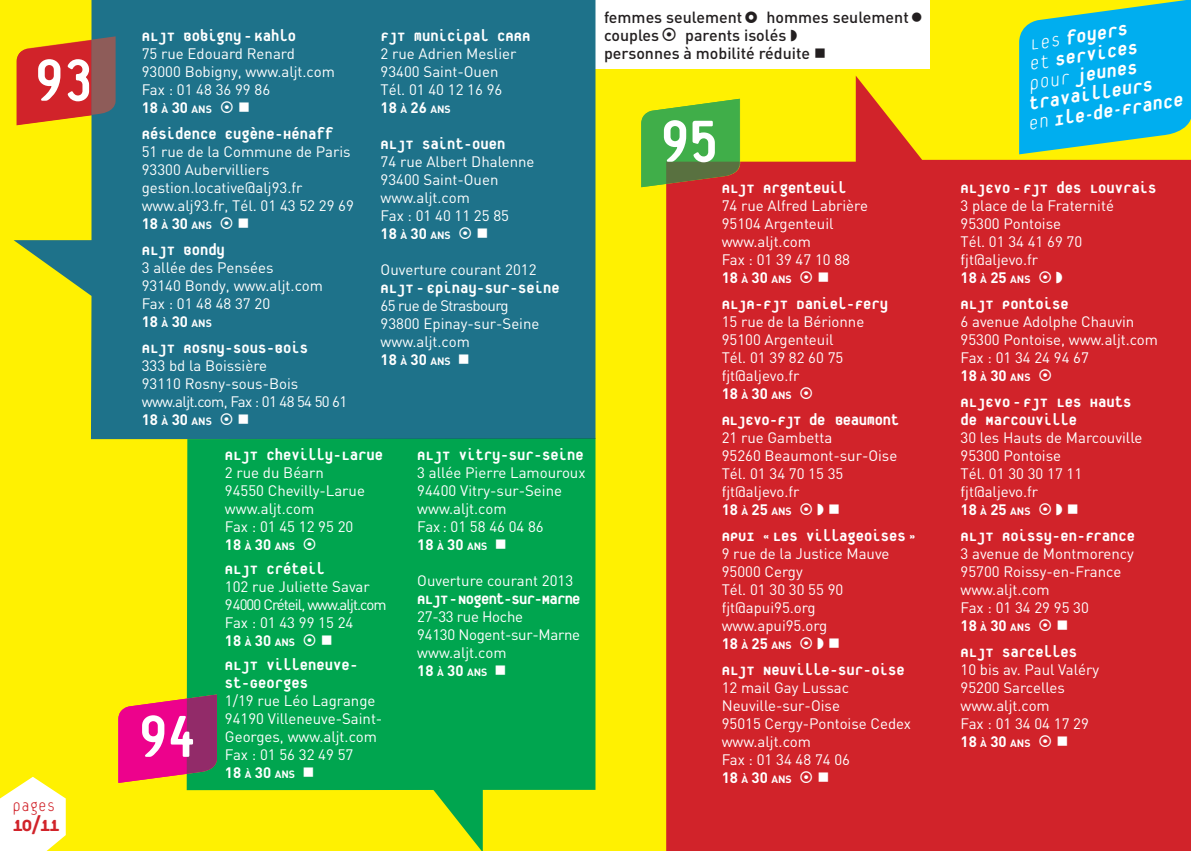
<style>
.page{position:relative;width:1191px;height:851px;background:#fff}
.page>*{position:absolute;margin:0;border:0;box-sizing:border-box;transform-origin:0 0}
.t1{font:800 62px "Platelet";color:#fff}
.t2{font:800 24px "Platelet";color:#d1232a}
.t3{font:italic 800 21.6px "Platelet";color:#fff}
.t4{font:100 18.6px "Platelet";color:#d1232a}
.t5{font:800 18px/18px "Platelet";color:#fff}
.t6{font:800 18px "Platelet";letter-spacing:-.04em;color:#fff}
.t7{font:800 18px "Platelet";letter-spacing:-.02em;color:#fff}
.t8{font:500 16px/18px "DIN";color:#231f20}
.t9{font:16px "Wingdings";color:#fff}
.t10{font:15px/18px "DIN";color:#fff}
.t11{font:15px/18px "DIN";letter-spacing:-.02em;color:#fff}
.s1{font-weight:700}
.s2{font-weight:700;font-size:10.4px}
.s3{font-weight:100}
</style>
<div class="page">
<div style="left:0;top:0;width:1191px;height:850px;background:#fff101"></div>
<svg style="left:0;top:776px;width:66px;height:74px"></svg>
<div style="left:595px;top:0;width:335px;height:68px;background:#fff"></div>
<svg style="left:14px;top:0;width:581px;height:439px;fill:#1e728a"></svg>
<svg style="left:187px;top:439px;width:408px;height:411px;fill:#00a54f"></svg>
<svg style="left:187px;top:438px;width:408px;height:1px"></svg>
<div style="left:666px;top:76px;width:525px;height:774px;background:#d1232a"></div>
<svg style="left:641px;top:99px;width:99px;height:88px"></svg>
<svg style="left:17px;top:36px;width:99px;height:89px"></svg>
<svg style="left:118px;top:694px;width:99px;height:88px"></svg>
<svg style="left:1019px;top:0;width:172px;height:154px"></svg>
<svg style="left:221px;top:101px;width:12px;height:12px"></svg>
<svg style="left:221px;top:217px;width:11px;height:12px"></svg>
<svg style="left:221px;top:413px;width:11px;height:12px"></svg>
<svg style="left:459px;top:227px;width:12px;height:12px"></svg>
<svg style="left:304px;top:538px;width:11px;height:12px"></svg>
<svg style="left:304px;top:634px;width:11px;height:12px"></svg>
<svg style="left:800px;top:271px;width:12px;height:11px"></svg>
<svg style="left:800px;top:387px;width:12px;height:11px"></svg>
<svg style="left:800px;top:771px;width:12px;height:11px"></svg>
<svg style="left:1039px;top:369px;width:12px;height:11px"></svg>
<svg style="left:1039px;top:619px;width:12px;height:11px"></svg>
<svg style="left:1039px;top:735px;width:12px;height:11px"></svg>
<svg style="left:800px;top:503px;width:38px;height:12px"></svg>
<svg style="left:800px;top:637px;width:38px;height:12px"></svg>
<svg style="left:1039px;top:271px;width:23px;height:12px"></svg>
<svg style="left:1039px;top:503px;width:38px;height:12px"></svg>
<h1 class="t1" style="left:35px;top:45px;width:59px">93</h1>
<p class="t4" style="left:12px;top:797px;width:44px">pages</p>
<h2 class="t2" style="left:12px;top:814px;width:49px">10/11</h2>
<p class="t5" style="left:142px;top:27px;width:156px">ALJT Bobigny - Kahlo</p>
<p class="t10" style="left:142px;top:44px;width:195px">75 rue Edouard Renard<br>93000 Bobigny, www.aljt.com<br>Fax : 01 48 36 99 86<br><span class="s1">18</span> <span class="s2">À</span> <span class="s1">30</span> <span class="s2">ANS</span></p>
<p class="t9" style="left:238px;top:98px;width:13px">■</p>
<p class="t5" style="left:142px;top:125px;width:193px">Résidence Eugène-Hénaff</p>
<p class="t10" style="left:142px;top:142px;width:214px">51 rue de la Commune de Paris<br>93300 Aubervilliers gestion.locative@alj93.fr www.alj93.fr, Tél. 01 43 52 29 69<br><span class="s1">18</span> <span class="s2">À</span> <span class="s1">30</span> <span class="s2">ANS</span></p>
<p class="t9" style="left:238px;top:214px;width:13px">■</p>
<p class="t5" style="left:142px;top:241px;width:85px">ALJT Bondy</p>
<p class="t10" style="left:142px;top:258px;width:183px">3 allée des Pensées<br>93140 Bondy, www.aljt.com<br>Fax : 01 48 48 37 20<br><span class="s1">18</span> <span class="s2">À</span> <span class="s1">30</span> <span class="s2">ANS</span></p>
<p class="t5" style="left:142px;top:339px;width:168px">ALJT Rosny-sous-Bois</p>
<p class="t10" style="left:142px;top:356px;width:207px">333 bd la Boissière<br>93110 Rosny-sous-Bois www.aljt.com, Fax : 01 48 54 50 61<br><span class="s1">18</span> <span class="s2">À</span> <span class="s1">30</span> <span class="s2">ANS</span></p>
<p class="t9" style="left:238px;top:410px;width:13px">■</p>
<p class="t5" style="left:381px;top:27px;width:151px">FJT municipal CARA</p>
<p class="t10" style="left:381px;top:44px;width:137px">2 rue Adrien Meslier<br>93400 Saint-Ouen<br>Tél. 01 40 12 16 96<br><span class="s1">18</span> <span class="s2">À</span> <span class="s1">26</span> <span class="s2">ANS</span></p>
<p class="t5" style="left:381px;top:135px;width:126px">ALJT Saint-Ouen</p>
<p class="t10" style="left:381px;top:152px;width:155px">74 rue Albert Dhalenne<br>93400 Saint-Ouen www.aljt.com<br>Fax : 01 40 11 25 85<br><span class="s1">18</span> <span class="s2">À</span> <span class="s1">30</span> <span class="s2">ANS</span></p>
<p class="t9" style="left:476px;top:224px;width:13px">■</p>
<p class="t10" style="left:381px;top:260px;width:157px">Ouverture courant 2012</p>
<p class="t5" style="left:381px;top:279px;width:181px">ALJT - Epinay-sur-Seine</p>
<p class="t10" style="left:381px;top:296px;width:160px">65 rue de Strasbourg<br>93800 Epinay-sur-Seine www.aljt.com<br><span class="s1">18</span> <span class="s2">À</span> <span class="s1">30</span> <span class="s2">ANS</span> ■</p>
<h1 class="t1" style="left:139px;top:701px;width:59px">94</h1>
<p class="t5" style="left:225px;top:446px;width:160px">ALJT Chevilly-Larue</p>
<p class="t10" style="left:225px;top:463px;width:142px">2 rue du Béarn<br>94550 Chevilly-Larue www.aljt.com<br>Fax : 01 45 12 95 20<br><span class="s1">18</span> <span class="s2">À</span> <span class="s1">30</span> <span class="s2">ANS</span></p>
<p class="t5" style="left:225px;top:560px;width:101px">ALJT Créteil</p>
<p class="t10" style="left:225px;top:577px;width:163px">102 rue Juliette Savar<br>94000 Créteil, www.aljt.com<br>Fax : 01 43 99 15 24<br><span class="s1">18</span> <span class="s2">À</span> <span class="s1">30</span> <span class="s2">ANS</span></p>
<p class="t9" style="left:321px;top:631px;width:13px">■</p>
<p class="t5" style="left:225px;top:656px;width:135px">ALJT Villeneuve-<br>St-Georges</p>
<p class="t10" style="left:225px;top:691px;width:159px">1/19 rue Léo Lagrange<br>94190 Villeneuve-Saint-<br>Georges, www.aljt.com<br>Fax : 01 56 32 49 57<br><span class="s1">18</span> <span class="s2">À</span> <span class="s1">30</span> <span class="s2">ANS</span> ■</p>
<p class="t5" style="left:417px;top:446px;width:168px">ALJT Vitry-sur-Seine</p>
<p class="t10" style="left:417px;top:463px;width:170px">3 allée Pierre Lamouroux<br>94400 Vitry-sur-Seine www.aljt.com<br>Fax : 01 58 46 04 86<br><span class="s1">18</span> <span class="s2">À</span> <span class="s1">30</span> <span class="s2">ANS</span> ■</p>
<p class="t10" style="left:417px;top:571px;width:157px">Ouverture courant 2013</p>
<p class="t6" style="left:417px;top:591px;width:165px">ALJT - Nogent-sur-Marne</p>
<p class="t11" style="left:417px;top:607px;width:164px">27-33 rue Hoche<br>94130 Nogent-sur-Marne www.aljt.com<br><span class="s1">18</span> <span class="s2">À</span> <span class="s1">30</span> <span class="s2">ANS</span> ■</p>
<p class="t8" style="left:604px;top:8px;width:140px">femmes seulement</p>
<p class="t8" style="left:766px;top:8px;width:158px">hommes seulement●</p>
<p class="t8" style="left:604px;top:26px;width:57px">couples</p>
<p class="t8" style="left:604px;top:26px;width:223px;text-indent:81px">parents isolés ◗ personnes à mobilité réduite ■</p>
<h3 class="t3" style="left:1027px;top:35px;width:100px;rotate:-9deg"><span class="s3">Les</span> foyers</h3>
<h3 class="t3" style="left:1027px;top:55px;width:111px;rotate:-9deg"><span class="s3">et</span> services</h3>
<h3 class="t3" style="left:1027px;top:75px;width:111px;rotate:-9deg"><span class="s3">pour</span> jeunes</h3>
<h3 class="t3" style="left:1027px;top:95px;width:127px;rotate:-9deg">travailleurs</h3>
<h3 class="t3" style="left:1026px;top:115px;width:158px;rotate:-9deg"><span class="s3">en</span> Ile-de-France</h3>
<h1 class="t1" style="left:660px;top:106px;width:59px">95</h1>
<p class="t5" style="left:721px;top:179px;width:126px">ALJT Argenteuil</p>
<p class="t10" style="left:721px;top:196px;width:148px">74 rue Alfred Labrière<br>95104 Argenteuil www.aljt.com<br>Fax : 01 39 47 10 88<br><span class="s1">18</span> <span class="s2">À</span> <span class="s1">30</span> <span class="s2">ANS</span></p>
<p class="t9" style="left:817px;top:268px;width:13px">■</p>
<p class="t5" style="left:721px;top:295px;width:168px">ALJA-FJT Daniel-Fery</p>
<p class="t10" style="left:721px;top:312px;width:144px">15 rue de la Bérionne<br>95100 Argenteuil<br>Tél. 01 39 82 60 75 fjt@aljevo.fr<br><span class="s1">18</span> <span class="s2">À</span> <span class="s1">30</span> <span class="s2">ANS</span></p>
<p class="t7" style="left:721px;top:412px;width:179px">ALJEVO-FJT de Beaumont</p>
<p class="t10" style="left:721px;top:428px;width:177px">21 rue Gambetta<br>95260 Beaumont-sur-Oise<br>Tél. 01 34 70 15 35 fjt@aljevo.fr<br><span class="s1">18</span> <span class="s2">À</span> <span class="s1">25</span> <span class="s2">ANS</span></p>
<p class="t5" style="left:721px;top:527px;width:196px">APUI « Les Villageoises »</p>
<p class="t10" style="left:721px;top:544px;width:169px">9 rue de la Justice Mauve<br>95000 Cergy<br>Tél. 01 30 30 55 90 fjt@apui95.org www.apui95.org<br><span class="s1">18</span> <span class="s2">À</span> <span class="s1">25</span> <span class="s2">ANS</span></p>
<p class="t5" style="left:721px;top:661px;width:184px">ALJT Neuville-sur-Oise</p>
<p class="t10" style="left:721px;top:678px;width:191px">12 mail Gay Lussac<br>Neuville-sur-Oise<br>95015 Cergy-Pontoise Cedex www.aljt.com<br>Fax : 01 34 48 74 06<br><span class="s1">18</span> <span class="s2">À</span> <span class="s1">30</span> <span class="s2">ANS</span></p>
<p class="t9" style="left:817px;top:768px;width:13px">■</p>
<p class="t5" style="left:960px;top:179px;width:197px">ALJEVO - FJT des Louvrais</p>
<p class="t10" style="left:960px;top:196px;width:155px">3 place de la Fraternité<br>95300 Pontoise<br>Tél. 01 34 41 69 70 fjt@aljevo.fr<br><span class="s1">18</span> <span class="s2">À</span> <span class="s1">25</span> <span class="s2">ANS</span></p>
<p class="t5" style="left:960px;top:295px;width:110px">ALJT Pontoise</p>
<p class="t10" style="left:960px;top:312px;width:199px">6 avenue Adolphe Chauvin<br>95300 Pontoise, www.aljt.com<br>Fax : 01 34 24 94 67<br><span class="s1">18</span> <span class="s2">À</span> <span class="s1">30</span> <span class="s2">ANS</span></p>
<p class="t5" style="left:960px;top:393px;width:172px">ALJEVO - FJT Les Hauts de Marcouville</p>
<p class="t10" style="left:960px;top:428px;width:183px">30 les Hauts de Marcouville<br>95300 Pontoise<br>Tél. 01 30 30 17 11 fjt@aljevo.fr<br><span class="s1">18</span> <span class="s2">À</span> <span class="s1">25</span> <span class="s2">ANS</span></p>
<p class="t5" style="left:960px;top:527px;width:176px">ALJT Roissy-en-France</p>
<p class="t10" style="left:960px;top:544px;width:175px">3 avenue de Montmorency<br>95700 Roissy-en-France www.aljt.com<br>Fax : 01 34 29 95 30<br><span class="s1">18</span> <span class="s2">À</span> <span class="s1">30</span> <span class="s2">ANS</span></p>
<p class="t9" style="left:1056px;top:616px;width:13px">■</p>
<p class="t5" style="left:960px;top:643px;width:118px">ALJT Sarcelles</p>
<p class="t10" style="left:960px;top:660px;width:140px">10 bis av. Paul Valéry<br>95200 Sarcelles www.aljt.com<br>Fax : 01 34 04 17 29<br><span class="s1">18</span> <span class="s2">À</span> <span class="s1">30</span> <span class="s2">ANS</span></p>
<p class="t9" style="left:1056px;top:732px;width:13px">■</p>
</div>
